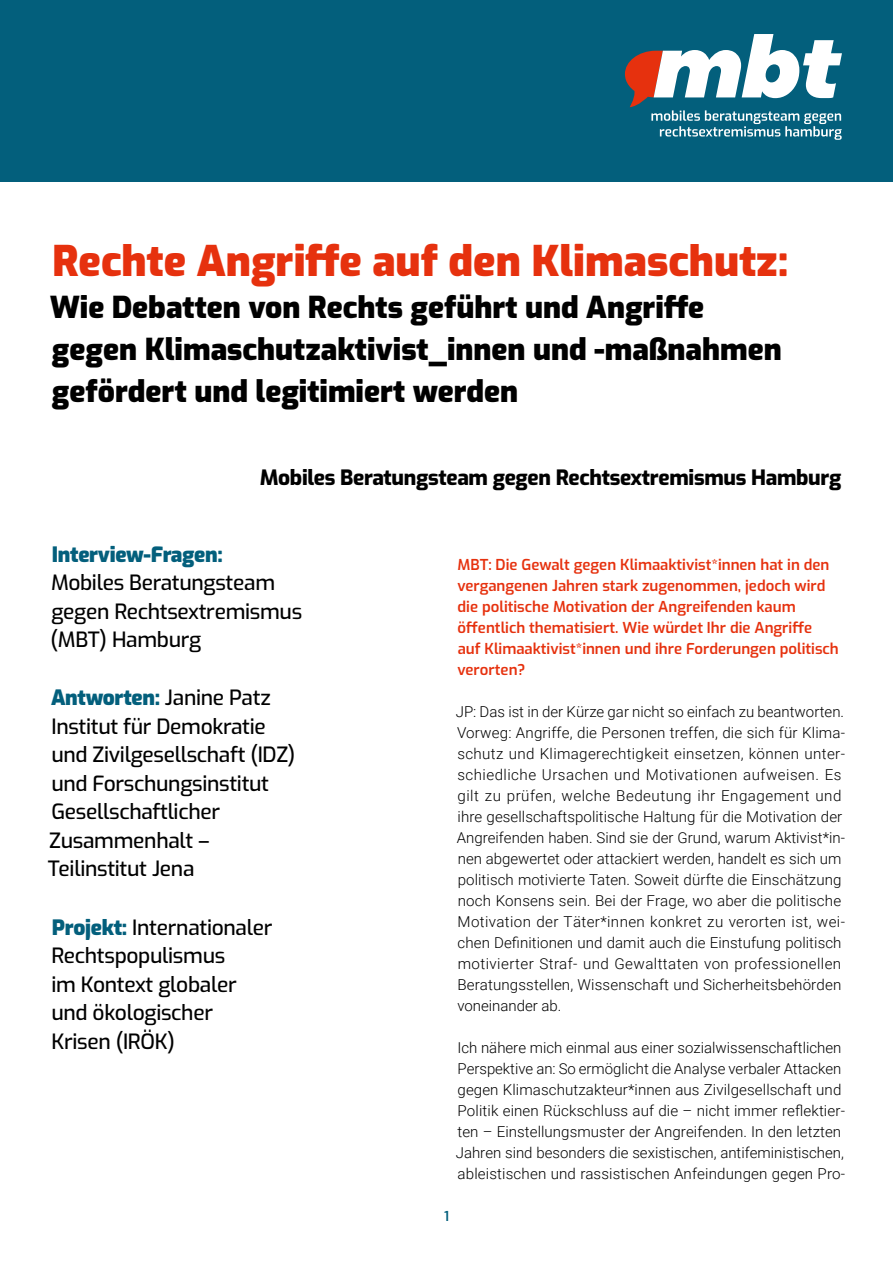
<style>
.page{position:relative;width:893px;height:1263px;background:#fff}
.page>*{position:absolute;margin:0;border:0;box-sizing:border-box;transform-origin:0 0}
.t1{font:900 42px "Exo";color:#e6310e}
.t2{font:900 30px/42px "Exo";color:#000}
.t3{font:500 21px/28.5px "Exo";letter-spacing:-.015em;color:#000}
.t4{font:800 21px "Exo";letter-spacing:-.015em;color:#000}
.t5{font:900 21px "Exo";letter-spacing:-.015em;color:#035f7c}
.t6{font:300 15px/21px "Roboto";letter-spacing:.005em;color:#000}
.t7{font:600 15px/21px "Exo";color:#e6310e}
.t8{font:600 13.5px "Exo";color:#035f7c}
.s1{font-weight:900;color:#035f7c}
</style>
<div class="page">
<div style="left:0;top:0;width:893px;height:182px;background:#035f7c"></div>
<svg style="left:625px;top:34px;width:217px;height:106px"></svg>
<h1 class="t1" style="left:52px;top:228px;width:738px">Rechte Angriffe auf den Klimaschutz:</h1>
<h2 class="t2" style="left:50px;top:284px;width:733px">Wie Debatten von Rechts geführt und Angriffe gegen Klimaschutzaktivist_innen und -maßnahmen gefördert und legitimiert werden</h2>
<h3 class="t4" style="left:260px;top:462px;width:583px">Mobiles Beratungsteam gegen Rechtsextremismus Hamburg</h3>
<h3 class="t5" style="left:52px;top:538px;width:173px">Interview-Fragen:</h3>
<h3 class="t3" style="left:51px;top:567px;width:253px">Mobiles Beratungsteam gegen Rechtsextremismus (MBT) Hamburg</h3>
<h3 class="t3" style="left:48px;top:682px;width:249px"><span class="s1">Antworten:</span> Janine Patz<br>Institut für Demokratie und Zivilgesellschaft (IDZ) und Forschungsinstitut<br>Gesellschaftlicher<br>Zusammenhalt –<br>Teilinstitut Jena</h3>
<h3 class="t3" style="left:51px;top:912px;width:223px"><span class="s1">Projekt:</span> Internationaler<br>Rechtspopulismus<br>im Kontext globaler und ökologischer<br>Krisen (IRÖK)</h3>
<p class="t7" style="left:457px;top:553px;width:383px">MBT: Die Gewalt gegen Klimaaktivist*innen hat in den vergangenen Jahren stark zugenommen, jedoch wird die politische Motivation der Angreifenden kaum öffentlich thematisiert. Wie würdet Ihr die Angriffe<br>auf Klimaaktivist*innen und ihre Forderungen politisch verorten?</p>
<p class="t6" style="left:456px;top:700px;width:391px">JP: Das ist in der Kürze gar nicht so einfach zu beantworten.<br>Vorweg: Angriffe, die Personen treffen, die sich für Klima&shy;schutz und Klimagerechtigkeit einsetzen, können unter&shy;schiedliche Ursachen und Motivationen aufweisen. Es gilt zu prüfen, welche Bedeutung ihr Engagement und ihre gesellschaftspolitische Haltung für die Motivation der Angreifenden haben. Sind sie der Grund, warum Aktivist*in&shy;nen abgewertet oder attackiert werden, handelt es sich um politisch motivierte Taten. Soweit dürfte die Einschätzung noch Konsens sein. Bei der Frage, wo aber die politische Motivation der Täter*innen konkret zu verorten ist, wei&shy;chen Definitionen und damit auch die Einstufung politisch motivierter Straf- und Gewalttaten von professionellen Beratungsstellen, Wissenschaft und Sicherheitsbehörden voneinander ab.</p>
<p class="t6" style="left:456px;top:1036px;width:391px">Ich nähere mich einmal aus einer sozialwissenschaftlichen Perspektive an: So ermöglicht die Analyse verbaler Attacken gegen Klimaschutzakteur*innen aus Zivilgesellschaft und Politik einen Rückschluss auf die – nicht immer reflektier&shy;ten – Einstellungsmuster der Angreifenden. In den letzten Jahren sind besonders die sexistischen, antifeministischen, ableistischen und rassistischen Anfeindungen gegen Pro-</p>
<p class="t8" style="left:444px;top:1206px;width:6px">1</p>
</div>
